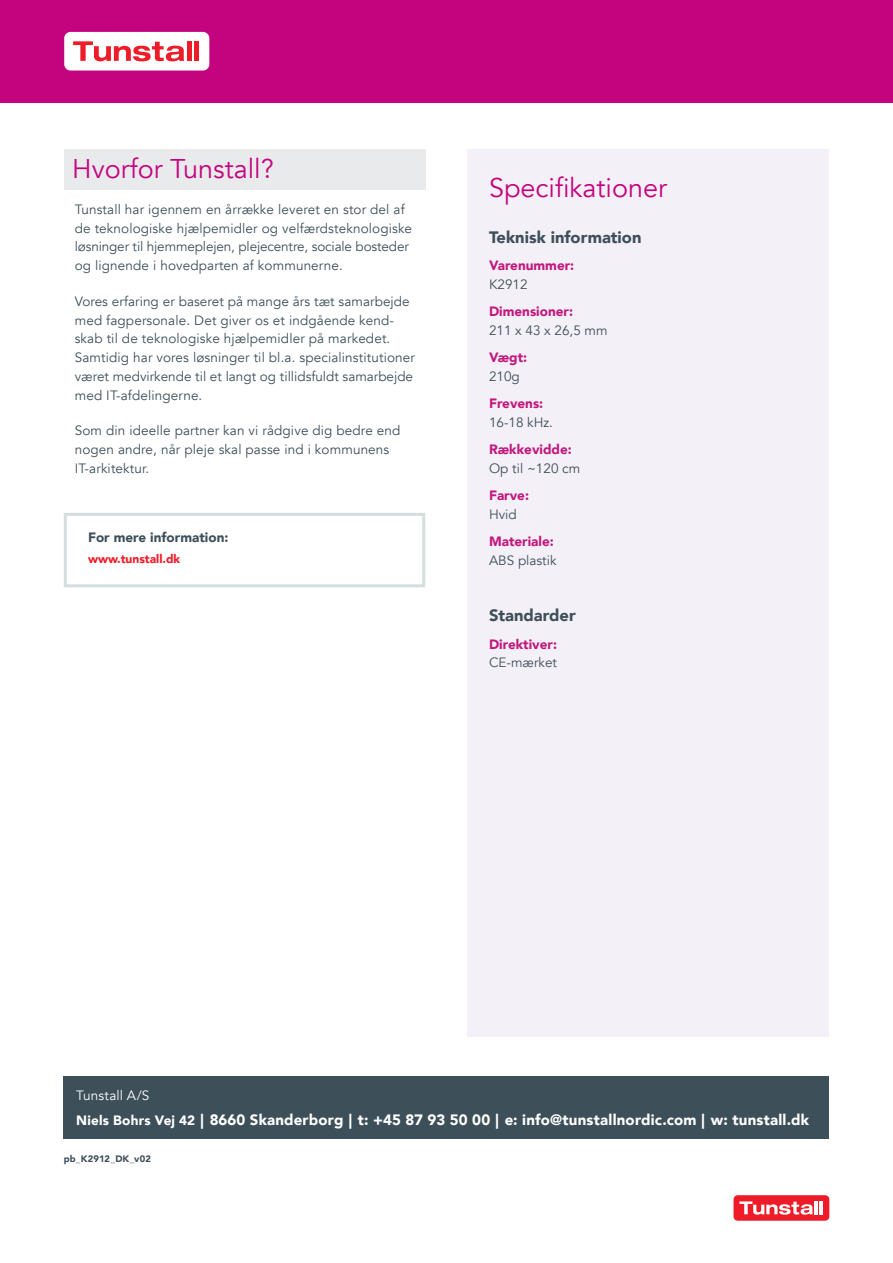
<style>
.page{position:relative;width:893px;height:1263px;background:#fff}
.page>*{position:absolute;margin:0;border:0;box-sizing:border-box;transform-origin:0 0}
.Pink_Header{font:27px "Avenir";color:#c4047f}
.t1{font:900 16.5px "Avenir";color:#3d4f59}
.t2{font:900 15px "Avenir";letter-spacing:.015em;color:#fff}
.Main_Copy{font:13.5px/18.8px "Avenir";letter-spacing:.01em;color:#3d4f59}
.Main_Copy-2{font:900 13.5px/18.8px "Avenir";color:#c1187d}
.t3{font:900 13.5px "Avenir";color:#3d4f59}
.t4{font:13.5px "Avenir";letter-spacing:.01em;color:#fff}
.t5{font:900 12px "Avenir";color:#ee1c28}
.t6{font:900 9.3px "Avenir";letter-spacing:.01em;color:#3d4f59}
.s1{font-weight:400;color:#3d4f59}
.s2{font-weight:900;color:#c1187d}
.s3{font-size:13.5px}
</style>
<div class="page">
<div style="left:734px;top:1195px;width:95px;height:25px;background:#ee1c28;border-radius:4px"></div>
<svg style="left:739px;top:1201px;width:78px;height:14px"></svg>
<hr style="left:819px;top:1201px;width:4px;height:13px;background:#fff">
<div style="left:0;top:0;width:893px;height:102px;background:#c4047f"></div>
<div style="left:64px;top:32px;width:145px;height:38px;background:#fff;border-radius:6px"></div>
<svg style="left:73px;top:41px;width:111px;height:20px"></svg>
<hr style="left:187px;top:41px;width:4px;height:20px;background:#ee1c28">
<div style="left:194px;top:41px;width:5px;height:20px;background:#ee1c28"></div>
<div style="left:64px;top:1076px;width:765px;height:63px;background:#3d4f59"></div>
<div style="left:468px;top:149px;width:361px;height:887px;background:#f4f0f7"></div>
<div style="left:64px;top:513px;width:361px;height:74px;border:3px solid #d4dede"></div>
<div style="left:64px;top:149px;width:361px;height:41px;background:#e9eaeb"></div>
<p class="Pink_Header" style="left:72px;top:153px;width:203px">Hvorfor Tunstall?</p>
<p class="Main_Copy" style="left:75px;top:200px;width:339px">Tunstall har igennem en årrække leveret en stor del af de teknologiske hjælpemidler og velfærdsteknologiske løsninger til hjemmeplejen, plejecentre, sociale bosteder og lignende i hovedparten af kommunerne.</p>
<p class="Main_Copy" style="left:75px;top:292px;width:342px">Vores erfaring er baseret på mange års tæt samarbejde med fagpersonale. Det giver os et indgående kend&shy;skab til de teknologiske hjælpemidler på markedet.<br>Samtidig har vores løsninger til bl.a. specialinstitutioner været medvirkende til et langt og tillidsfuldt samarbejde med IT-afdelingerne.</p>
<p class="Main_Copy" style="left:75px;top:422px;width:327px">Som din ideelle partner kan vi rådgive dig bedre end nogen andre, når pleje skal passe ind i kommunens<br>IT-arkitektur.</p>
<p class="t3" style="left:88px;top:526px;width:142px">For mere information:</p>
<p class="t5" style="left:88px;top:549px;width:94px">www.tunstall.dk</p>
<p class="Pink_Header" style="left:489px;top:172px;width:179px">Specifikationer</p>
<p class="t1" style="left:489px;top:223px;width:154px">Teknisk information</p>
<p class="Main_Copy-2" style="left:489px;top:255px;width:87px">Varenummer:<br><span class="s1">K2912</span></p>
<p class="Main_Copy" style="left:489px;top:302px;width:120px"><span class="s2">Dimensioner:<br></span>211 x 43 x 26,5 mm</p>
<p class="Main_Copy-2" style="left:489px;top:347px;width:40px">Vægt:<br><span class="s1">210g</span></p>
<p class="Main_Copy" style="left:489px;top:394px;width:66px"><span class="s2">Frevens:<br></span>16-18 kHz.</p>
<p class="Main_Copy-2" style="left:489px;top:439px;width:93px">Rækkevidde:<br><span class="s1">Op til ~120 cm</span></p>
<p class="Main_Copy-2" style="left:489px;top:485px;width:42px">Farve:<br><span class="s1">Hvid</span></p>
<p class="Main_Copy-2" style="left:489px;top:531px;width:69px">Materiale:<br><span class="s1">ABS plastik</span></p>
<p class="t1" style="left:489px;top:601px;width:88px">Standarder</p>
<p class="Main_Copy-2" style="left:489px;top:634px;width:70px">Direktiver:<br><span class="s1">CE-mærket</span></p>
<p class="t4" style="left:76px;top:1087px;width:75px">Tunstall A/S</p>
<p class="t2" style="left:76px;top:1107px;width:734px"><span class="s3">Niels Bohrs Vej 42</span> | 8660 Skanderborg | t: +45 87 93 50 00 | e: info@tunstallnordic.com | w: tunstall.dk</p>
<p class="t6" style="left:64px;top:1151px;width:89px">pb_K2912_DK_v02</p>
</div>
